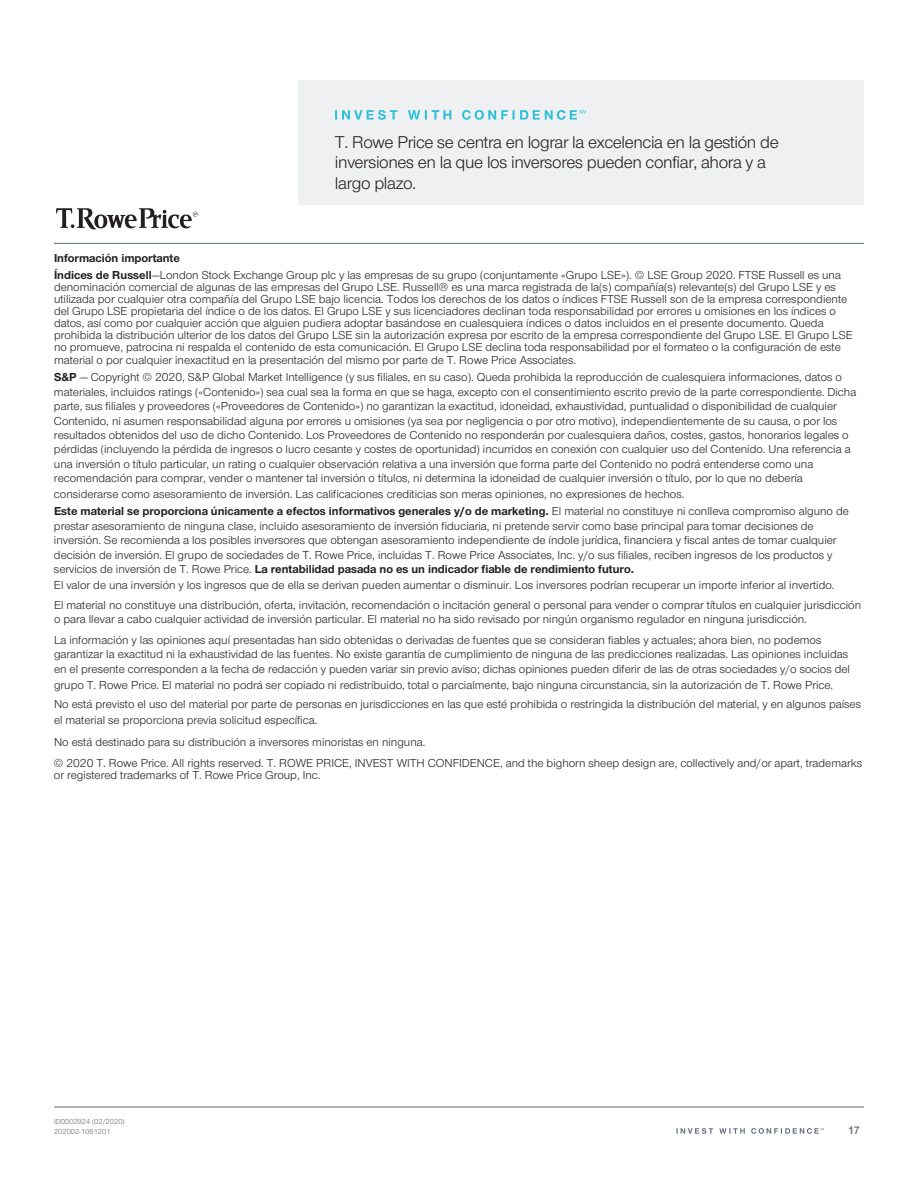
<style>
.page{position:relative;width:918px;height:1188px;background:#fff}
.page>*{position:absolute;margin:0;border:0;box-sizing:border-box;transform-origin:0 0}
.t1{font:17.7px/20.2px "Nimbus Sans Novus";letter-spacing:-.02em;color:#231f20}
.t2{font:12px/14.4px "Nimbus Sans Novus";color:#231f20}
.t3{font:600 11.25px "Nimbus Sans Novus";color:#64696c}
.t4{font:7.5px/10.5px "Nimbus Sans Novus";color:#64696c}
.s1{font-weight:700}
</style>
<div class="page">
<hr style="left:54px;top:1107px;width:810px;height:1px;background:#64696c">
<svg style="left:677px;top:1128px;width:147px;height:6px"></svg>
<hr style="left:54px;top:243px;width:810px;height:1px;background:#65717f">
<svg style="left:56px;top:208px;width:142px;height:21px"></svg>
<div style="left:299px;top:80px;width:565px;height:124px;background:#eef0f2"></div>
<svg style="left:335px;top:110px;width:251px;height:10px"></svg>
<h1 class="t1" style="left:335px;top:132px;width:445px">T. Rowe Price se centra en lograr la excelencia en la gestión de inversiones en la que los inversores pueden confiar, ahora y a largo plazo.</h1>
<p class="t2" style="left:54px;top:249px;width:789px;line-height:17.2px"><span class="s1">Información importante<br>Índices de Russell</span>—London Stock Exchange Group plc y las empresas de su grupo (conjuntamente «Grupo LSE»). © LSE Group 2020. FTSE Russell es una</p>
<p class="t2" style="left:54px;top:280px;width:800px;line-height:12px">denominación comercial de algunas de las empresas del Grupo LSE. Russell® es una marca registrada de la(s) compañía(s) relevante(s) del Grupo LSE y es utilizada por cualquier otra compañía del Grupo LSE bajo licencia. Todos los derechos de los datos o índices FTSE Russell son de la empresa correspondiente del Grupo LSE propietaria del índice o de los datos. El Grupo LSE y sus licenciadores declinan toda responsabilidad por errores u omisiones en los índices o datos, así como por cualquier acción que alguien pudiera adoptar basándose en cualesquiera índices o datos incluidos en el presente documento. Queda prohibida la distribución ulterior de los datos del Grupo LSE sin la autorización expresa por escrito de la empresa correspondiente del Grupo LSE. El Grupo LSE no promueve, patrocina ni respalda el contenido de esta comunicación. El Grupo LSE declina toda responsabilidad por el formateo o la configuración de este</p>
<p class="t2" style="left:54px;top:351px;width:790px;line-height:17.1px">material o por cualquier inexactitud en la presentación del mismo por parte de T. Rowe Price Associates.<br><span class="s1">S&amp;P</span> — Copyright © 2020, S&amp;P Global Market Intelligence (y sus filiales, en su caso). Queda prohibida la reproducción de cualesquiera informaciones, datos o</p>
<p class="t2" style="left:54px;top:384px;width:804px">materiales, incluidos ratings («Contenido») sea cual sea la forma en que se haga, excepto con el consentimiento escrito previo de la parte correspondiente. Dicha parte, sus filiales y proveedores («Proveedores de Contenido») no garantizan la exactitud, idoneidad, exhaustividad, puntualidad o disponibilidad de cualquier Contenido, ni asumen responsabilidad alguna por errores u omisiones (ya sea por negligencia o por otro motivo), independientemente de su causa, o por los resultados obtenidos del uso de dicho Contenido. Los Proveedores de Contenido no responderán por cualesquiera daños, costes, gastos, honorarios legales o pérdidas (incluyendo la pérdida de ingresos o lucro cesante y costes de oportunidad) incurridos en conexión con cualquier uso del Contenido. Una referencia a una inversión o título particular, un rating o cualquier observación relativa a una inversión que forma parte del Contenido no podrá entenderse como una recomendación para comprar, vender o mantener tal inversión o títulos, ni determina la idoneidad de cualquier inversión o título, por lo que no debería</p>
<p class="t2" style="left:54px;top:485px;width:796px;line-height:17.2px">considerarse como asesoramiento de inversión. Las calificaciones crediticias son meras opiniones, no expresiones de hechos.<br><span class="s1">Este material se proporciona únicamente a efectos informativos generales y/o de marketing.</span> El material no constituye ni conlleva compromiso alguno de</p>
<p class="t2" style="left:54px;top:518px;width:784px">prestar asesoramiento de ninguna clase, incluido asesoramiento de inversión fiduciaria, ni pretende servir como base principal para tomar decisiones de inversión. Se recomienda a los posibles inversores que obtengan asesoramiento independiente de índole jurídica, financiera y fiscal antes de tomar cualquier decisión de inversión. El grupo de sociedades de T. Rowe Price, incluidas T. Rowe Price Associates, Inc. y/o sus filiales, reciben ingresos de los productos y servicios de inversión de T. Rowe Price. <span class="s1">La rentabilidad pasada no es un indicador fiable de rendimiento futuro.</span></p>
<p class="t2" style="left:54px;top:575px;width:809px;line-height:19.6px">El valor de una inversión y los ingresos que de ella se derivan pueden aumentar o disminuir. Los inversores podrían recuperar un importe inferior al invertido.<br>El material no constituye una distribución, oferta, invitación, recomendación o incitación general o personal para vender o comprar títulos en cualquier jurisdicción</p>
<p class="t2" style="left:54px;top:608px;width:769px;line-height:21.1px">o para llevar a cabo cualquier actividad de inversión particular. El material no ha sido revisado por ningún organismo regulador en ninguna jurisdicción.<br>La información y las opiniones aquí presentadas han sido obtenidas o derivadas de fuentes que se consideran fiables y actuales; ahora bien, no podemos</p>
<p class="t2" style="left:54px;top:647px;width:798px">garantizar la exactitud ni la exhaustividad de las fuentes. No existe garantía de cumplimiento de ninguna de las predicciones realizadas. Las opiniones incluidas en el presente corresponden a la fecha de redacción y pueden variar sin previo aviso; dichas opiniones pueden diferir de las de otras sociedades y/o socios del</p>
<p class="t2" style="left:54px;top:675px;width:809px;line-height:19.6px">grupo T. Rowe Price. El material no podrá ser copiado ni redistribuido, total o parcialmente, bajo ninguna circunstancia, sin la autorización de T. Rowe Price.<br>No está previsto el uso del material por parte de personas en jurisdicciones en las que esté prohibida o restringida la distribución del material, y en algunos países</p>
<p class="t2" style="left:54px;top:709px;width:810px;line-height:21.1px">el material se proporciona previa solicitud específica.<br>No está destinado para su distribución a inversores minoristas en ninguna.<br>© 2020 T. Rowe Price. All rights reserved. T. ROWE PRICE, INVEST WITH CONFIDENCE, and the bighorn sheep design are, collectively and/or apart, trademarks</p>
<p class="t2" style="left:54px;top:767px;width:268px">or registered trademarks of T. Rowe Price Group, Inc.</p>
<p class="t4" style="left:54px;top:1116px;width:72px">ID0002924 (02/2020)<br>202002‑1061201</p>
<p class="t3" style="left:848px;top:1123px;width:13px">17</p>
</div>
